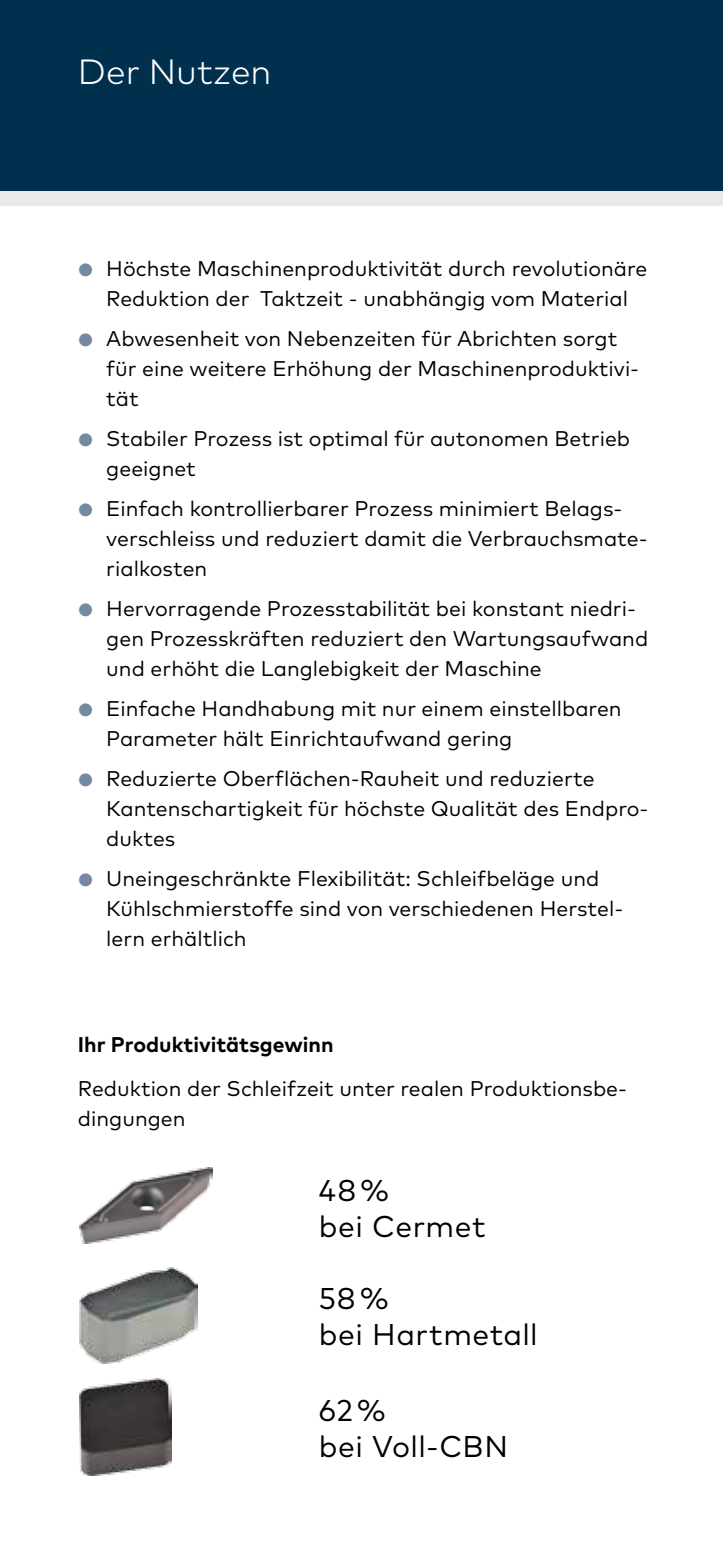
<style>
.page{position:relative;width:723px;height:1560px;background:#fff}
.page>*{position:absolute;margin:0;border:0;box-sizing:border-box;transform-origin:0 0}
.t1{font:300 35px "Mark OT";color:#fff}
.t2{font:30px/36px "Mark OT";letter-spacing:.015em;color:#000}
.t3{font:21.25px/30px "Mark OT";color:#000}
.t4{font:700 21.25px "Mark OT";color:#000}
.s1{font-size:17.5px;color:#7689a2}
</style>
<div class="page">
<div style="left:0;top:0;width:723px;height:191px;background:#01304e"></div>
<div style="left:0;top:191px;width:723px;height:15px;background:#e9e9ea"></div>
<img style="left:80px;top:1167px;width:133px;height:76px">
<img style="left:80px;top:1267px;width:118px;height:95px">
<img style="left:80px;top:1378px;width:92px;height:97px">
<h1 class="t1" style="left:78px;top:51px;width:195px">Der Nutzen</h1>
<p class="t3" style="left:78px;top:253px;width:571px;text-align:center"><span class="s1">●</span> Höchste Maschinenproduktivität durch revolutionäre<br>Reduktion der Taktzeit - unabhängig vom Material</p>
<p class="t3" style="left:106px;top:323px;width:534px;text-indent:-28px"><span class="s1">●</span> Abwesenheit von Nebenzeiten für Abrichten sorgt für eine weitere Erhöhung der Maschinenproduktivi&shy;tät</p>
<p class="t3" style="left:106px;top:423px;width:525px;text-indent:-28px"><span class="s1">●</span> Stabiler Prozess ist optimal für autonomen Betrieb geeignet</p>
<p class="t3" style="left:106px;top:493px;width:543px;text-indent:-28px"><span class="s1">●</span> Einfach kontrollierbarer Prozess minimiert Belags&shy;verschleiss und reduziert damit die Verbrauchsmate&shy;rialkosten</p>
<p class="t3" style="left:106px;top:593px;width:543px;text-indent:-28px"><span class="s1">●</span> Hervorragende Prozesstabilität bei konstant niedri&shy;gen Prozesskräften reduziert den Wartungsaufwand und erhöht die Langlebigkeit der Maschine</p>
<p class="t3" style="left:106px;top:693px;width:517px;text-indent:-28px"><span class="s1">●</span> Einfache Handhabung mit nur einem einstellbaren<br>Parameter hält Einrichtaufwand gering</p>
<p class="t3" style="left:106px;top:763px;width:544px;text-indent:-28px"><span class="s1">●</span> Reduzierte Oberflächen-Rauheit und reduzierte<br>Kantenschartigkeit für höchste Qualität des Endpro&shy;duktes</p>
<p class="t3" style="left:106px;top:863px;width:518px;text-indent:-28px"><span class="s1">●</span> Uneingeschränkte Flexibilität: Schleifbeläge und<br>Kühlschmierstoffe sind von verschiedenen Herstel&shy;lern erhältlich</p>
<p class="t4" style="left:78px;top:1030px;width:257px">Ihr Produktivitätsgewinn</p>
<p class="t3" style="left:78px;top:1073px;width:551px">Reduktion der Schleifzeit unter realen Produktionsbe&shy;dingungen</p>
<h2 class="t2" style="left:319px;top:1171px;width:168px">48 %<br>bei Cermet</h2>
<h2 class="t2" style="left:319px;top:1279px;width:220px">58 %<br>bei Hartmetall</h2>
<h2 class="t2" style="left:319px;top:1391px;width:191px">62 %<br>bei Voll-CBN</h2>
</div>
